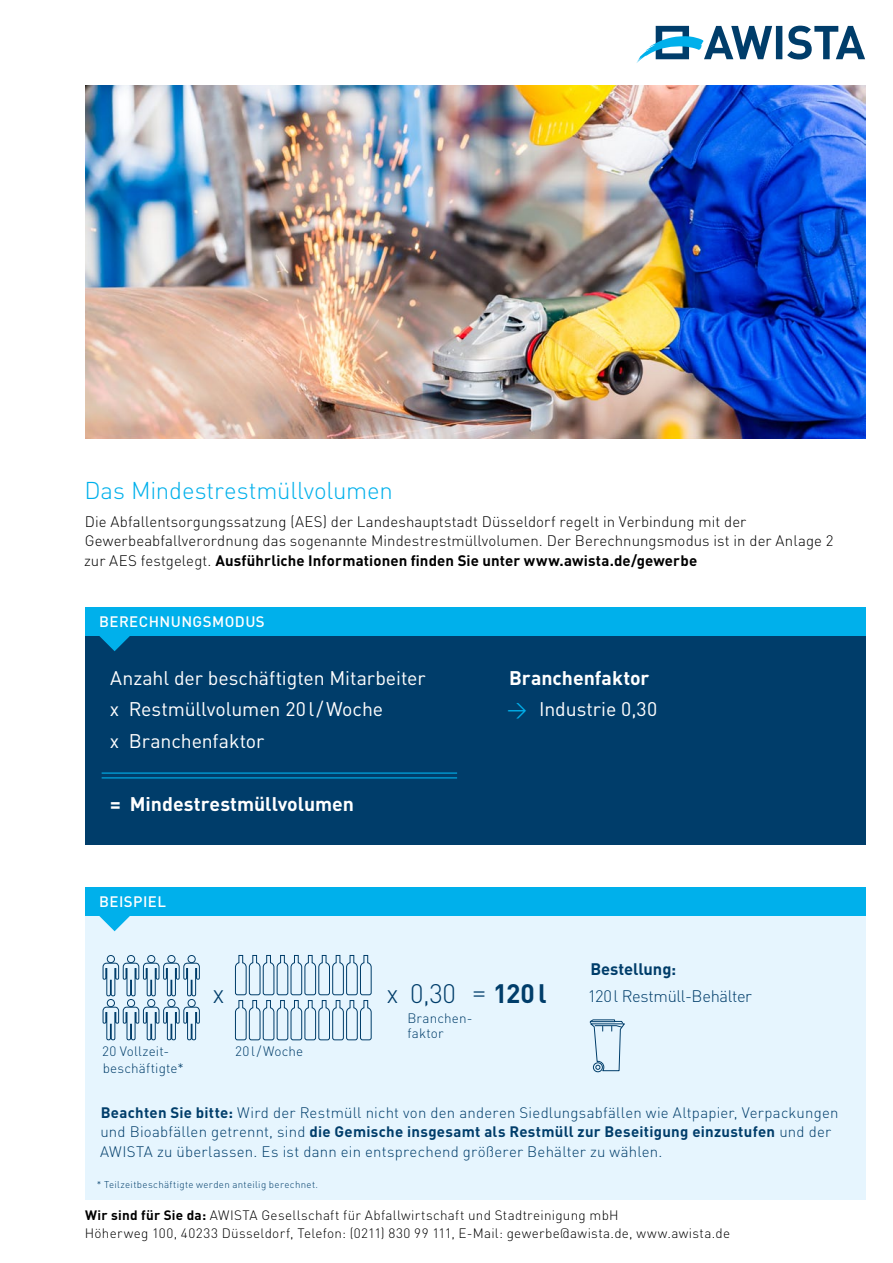
<style>
.page{position:relative;width:893px;height:1263px;background:#fff}
.page>*{position:absolute;margin:0;border:0;box-sizing:border-box;transform-origin:0 0}
.t1{font:300 26.4px "DIN Pro";color:#003d6a}
.t2{font:300 24px "DIN Pro";letter-spacing:-.005em;color:#00b0eb}
.t3{font:19.5px/31.5px "DIN Pro";letter-spacing:-.005em;color:#fff}
.t4{font:700 19.5px "DIN Pro";color:#fff}
.t5{font:300 16.5px "DIN Pro";letter-spacing:-.025em;color:#003d6a}
.t6{font:700 16.5px "DIN Pro";letter-spacing:-.005em;color:#003d6a}
.t7{font:300 15px/19.5px "DIN Pro";letter-spacing:.005em;color:#000}
.t8{font:300 15px/19.5px "DIN Pro";letter-spacing:.015em;color:#003d6a}
.t9{font:500 15px "DIN Pro";letter-spacing:.03em;color:#fff}
.t10{font:300 13.5px/18px "DIN Pro";letter-spacing:.02em;color:#000}
.t11{font:300 13.5px/15px "DIN Pro";letter-spacing:.01em;color:#003d6a}
.t12{font:300 9.75px "DIN Pro";letter-spacing:.035em;color:#003d6a}
.s1{font-weight:700}
.s2{color:#00b0eb}
</style>
<div class="page">
<svg style="left:636px;top:26px;width:229px;height:37px"></svg>
<div style="left:85px;top:909px;width:780px;height:290px;background:#e6f5fe"></div>
<div style="left:593px;top:1062px;width:10px;height:10px;border:1px solid #003d6a;border-radius:50%"></div>
<svg style="left:589px;top:1019px;width:36px;height:52px"></svg>
<svg style="left:235px;top:955px;width:137px;height:85px"></svg>
<div style="left:188px;top:955px;width:8px;height:8px;border:1px solid #003d6a;border-radius:50%"></div>
<div style="left:188px;top:999px;width:8px;height:8px;border:1px solid #003d6a;border-radius:50%"></div>
<div style="left:167px;top:955px;width:8px;height:8px;border:1px solid #003d6a;border-radius:50%"></div>
<div style="left:167px;top:999px;width:8px;height:8px;border:1px solid #003d6a;border-radius:50%"></div>
<div style="left:147px;top:955px;width:8px;height:8px;border:1px solid #003d6a;border-radius:50%"></div>
<div style="left:147px;top:999px;width:8px;height:8px;border:1px solid #003d6a;border-radius:50%"></div>
<div style="left:127px;top:955px;width:8px;height:8px;border:1px solid #003d6a;border-radius:50%"></div>
<div style="left:127px;top:999px;width:8px;height:8px;border:1px solid #003d6a;border-radius:50%"></div>
<div style="left:107px;top:955px;width:8px;height:8px;border:1px solid #003d6a;border-radius:50%"></div>
<svg style="left:102px;top:962px;width:98px;height:34px"></svg>
<div style="left:107px;top:999px;width:8px;height:8px;border:1px solid #003d6a;border-radius:50%"></div>
<svg style="left:102px;top:1006px;width:98px;height:34px"></svg>
<div style="left:85px;top:887px;width:780px;height:28px;background:#00b0eb"></div>
<svg style="left:99px;top:915px;width:31px;height:16px"></svg>
<div style="left:85px;top:629px;width:780px;height:216px;background:#003d6a"></div>
<div style="left:85px;top:607px;width:780px;height:28px;background:#00b0eb"></div>
<svg style="left:99px;top:635px;width:31px;height:16px"></svg>
<hr style="left:102px;top:772px;width:355px;height:2px;background:#00b0eb">
<hr style="left:102px;top:777px;width:355px;height:1px;background:#00b0eb">
<img style="left:85px;top:85px;width:780px;height:353px">
<h2 class="t2" style="left:84px;top:474px;width:310px">Das Mindestrestmüllvolumen</h2>
<p class="t7" style="left:84px;top:511px;width:751px">Die Abfallentsorgungssatzung (AES) der Landeshauptstadt Düsseldorf regelt in Verbindung mit der<br>Gewerbeabfallverordnung das sogenannte Mindestrestmüllvolumen. Der Berechnungsmodus ist in der Anlage 2 zur AES festgelegt. <span class="s1">Ausführliche Informationen finden Sie unter www.awista.de/gewerbe</span></p>
<p class="t9" style="left:99px;top:611px;width:166px">BERECHNUNGSMODUS</p>
<h3 class="t3" style="left:110px;top:661px;width:317px">Anzahl der beschäftigten Mitarbeiter x Restmüllvolumen 20l/Woche<br>x Branchenfaktor</h3>
<h3 class="t4" style="left:110px;top:790px;width:245px">= Mindestrestmüllvolumen</h3>
<p class="t9" style="left:99px;top:891px;width:68px">BEISPI EL</p>
<h3 class="t4" style="left:509px;top:664px;width:142px">Branchenfaktor</h3>
<h3 class="t3" style="left:507px;top:692px;width:152px"><span class="s2">→</span> Industrie 0,30</h3>
<h1 class="t1" style="left:212px;top:975px;width:14px">x</h1>
<h1 class="t1" style="left:386px;top:975px;width:162px">x 0,30 = <span class="s1">120l</span></h1>
<p class="t11" style="left:102px;top:1043px;width:83px;line-height:16.2px">20 Vollzeit&shy;beschäftigte*</p>
<p class="t11" style="left:235px;top:1043px;width:69px">20l/Woche</p>
<p class="t11" style="left:407px;top:1010px;width:67px">Branchen&shy;faktor</p>
<p class="t6" style="left:590px;top:958px;width:87px">Bestellung:</p>
<p class="t5" style="left:588px;top:985px;width:166px">120 l Restmüll-Behälter</p>
<p class="t8" style="left:100px;top:1102px;width:740px"><span class="s1">Beachten Sie bitte:</span> Wird der Restmüll nicht von den anderen Siedlungsabfällen wie Altpapier, Verpackungen und Bioabfällen getrennt, sind <span class="s1">die Gemische insgesamt als Restmüll zur Beseitigung einzustufen</span> und der<br>AWISTA zu überlassen. Es ist dann ein entsprechend größerer Behälter zu wählen.</p>
<p class="t12" style="left:97px;top:1178px;width:223px">* Teilzeitbeschäftigte werden anteilig berechnet.</p>
<p class="t10" style="left:85px;top:1205px;width:647px"><span class="s1">Wir sind für Sie da:</span> AWISTA Gesellschaft für Abfallwirtschaft und Stadtreinigung mbH<br>Höherweg 100, 40233 Düsseldorf, Telefon: (0211) 830 99 111, E-Mail: gewerbe@awista.de, www.awista.de</p>
</div>
